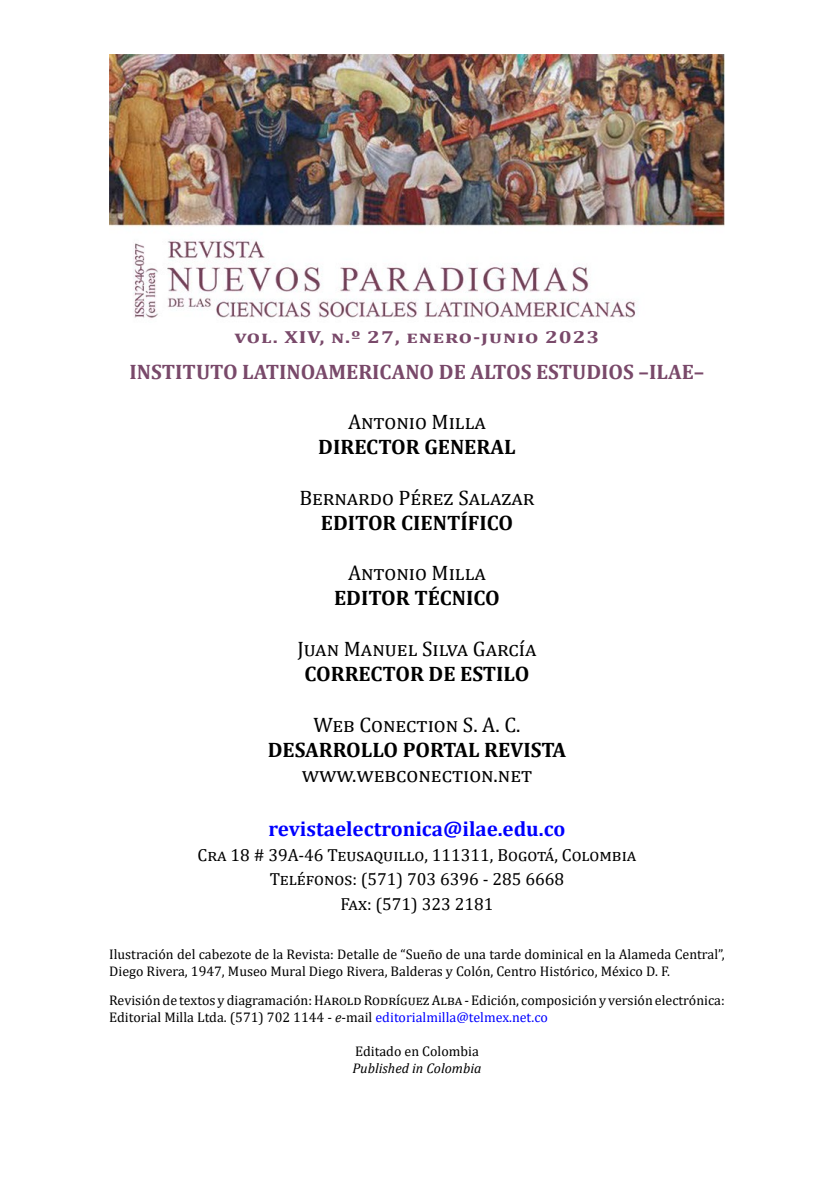
<style>
.page{position:relative;width:834px;height:1191px;background:#fff}
.page>*{position:absolute;margin:0;border:0;box-sizing:border-box;transform-origin:0 0}
.t1{font:700 21px "Cambria";color:#000}
.t2{font:21px "Cambria";color:#000}
.t3{font:700 21px "Cambria";color:#79496a}
.t4{font:700 21px "Cambria";color:#00f}
.t5{font:21px "Cambria";letter-spacing:.055em;color:#000}
.t6{font:17.5px/24.7px "Cambria";color:#000;text-align:center}
.t7{font:700 17.5px "Cambria";letter-spacing:.04em;color:#79496a;scale:1.25 1}
.t8{font:14px/16.8px "Cambria";color:#000}
.t9{font:italic 14px "Cambria";color:#000}
.s1{font-style:italic}
.s2{color:#00f}
</style>
<div class="page">
<img style="left:109px;top:55px;width:615px;height:263px">
<p class="t7" style="left:234px;top:325px;width:293px">vol. XIV, n.º 27, enero-junio 2023</p>
<h1 class="t3" style="left:130px;top:356px;width:576px">INSTITUTO LATINOAMERICANO DE ALTOS ESTUDIOS –ILAE–</h1>
<h1 class="t2" style="left:348px;top:409px;width:138px">Antonio Milla</h1>
<h1 class="t1" style="left:318px;top:432px;width:199px">DIRECTOR GENERAL</h1>
<h1 class="t5" style="left:299px;top:485px;width:234px">Bernardo Pérez Salazar</h1>
<h1 class="t1" style="left:321px;top:508px;width:193px">EDITOR CIENTÍFICO</h1>
<h1 class="t2" style="left:348px;top:561px;width:138px">Antonio Milla</h1>
<h1 class="t1" style="left:334px;top:583px;width:167px">EDITOR TÉCNICO</h1>
<h1 class="t2" style="left:297px;top:636px;width:239px">Juan Manuel Silva García</h1>
<h1 class="t1" style="left:304px;top:659px;width:226px">CORRECTOR DE ESTILO</h1>
<h1 class="t2" style="left:313px;top:712px;width:208px">Web Conection S. A. C.</h1>
<h1 class="t1" style="left:268px;top:734px;width:300px">DESARROLLO PORTAL REVISTA</h1>
<h1 class="t2" style="left:302px;top:762px;width:232px">www.webconection.net</h1>
<h1 class="t4" style="left:268px;top:814px;width:298px">revistaelectronica@ilae.edu.co</h1>
<p class="t6" style="left:197px;top:842px;width:439px">Cra 18 # 39A-46 Teusaquillo, 111311, Bogotá, Colombia<br>Teléfonos: (571) 703 6396 - 285 6668<br>Fax: (571) 323 2181</p>
<p class="t8" style="left:109px;top:946px;width:617px">Ilustración del cabezote de la Revista: Detalle de “Sueño de una tarde dominical en la Alameda Central”,<br>Diego Rivera, 1947, Museo Mural Diego Rivera, Balderas y Colón, Centro Histórico, México D. F.</p>
<p class="t8" style="left:109px;top:992px;width:617px">Revisión de textos y diagramación: Harold Rodríguez Alba - Edición, composición y versión electrónica:<br>Editorial Milla Ltda. (571) 702 1144 - <span class="s1">e</span>-mail <span class="s2">editorialmilla@telmex.net.co</span></p>
<p class="t8" style="left:355px;top:1042px;width:125px">Editado en Colombia</p>
<p class="t9" style="left:352px;top:1058px;width:130px">Published in Colombia</p>
</div>
